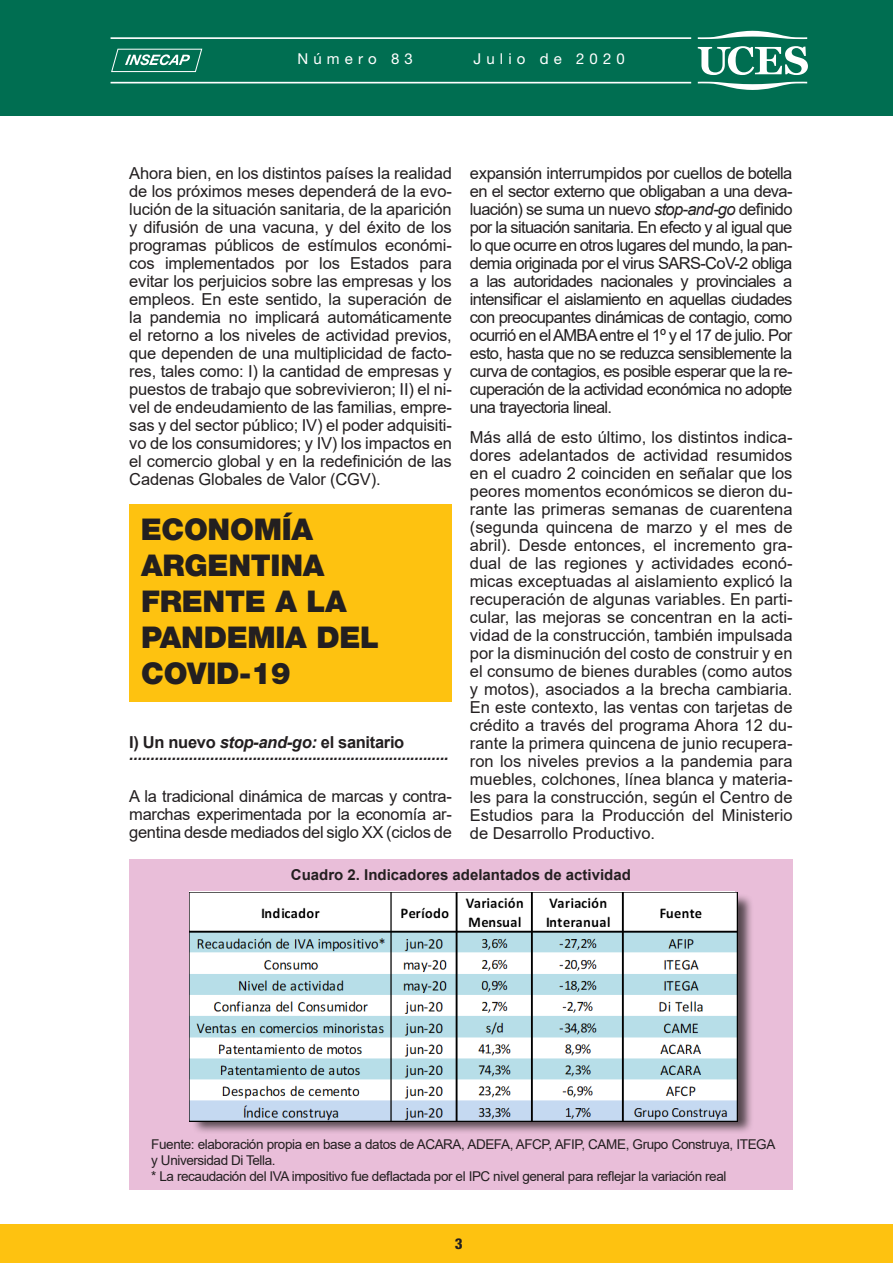
<style>
.page{position:relative;width:893px;height:1263px;background:#fff}
.page>*{position:absolute;margin:0;border:0;box-sizing:border-box;transform-origin:0 0}
.TITLE00{font:900 30px/36px "Helvetica Neue LT Pro";letter-spacing:-.01em;color:#231f20}
.t1{font:16.5px/18px "Arial";letter-spacing:-.02em;color:#231f20;text-align:justify}
.t2{font:italic 700 16.5px "Arial";color:#231f20}
.t3{font:700 16.5px "Arial";letter-spacing:-.02em;color:#231f20}
.t4{font:700 15px "Arial";color:#231f20}
.t5{font:15px "Helvetica Neue LT Pro";letter-spacing:.34em;color:#fff}
.t6{font:800 condensed 15px "Helvetica Neue LT Pro";color:#231f20}
.t7{font:13.5px/16.2px "Arial";letter-spacing:-.03em;color:#231f20}
.s1{font-style:italic}
</style>
<div class="page">
<div style="left:0;top:0;width:893px;height:116px;background:#006e51"></div>
<div style="left:0;top:1225px;width:893px;height:38px;background:#fec210"></div>
<svg style="left:111px;top:49px;width:91px;height:23px"></svg>
<svg style="left:698px;top:82px;width:109px;height:8px"></svg>
<svg style="left:698px;top:31px;width:109px;height:8px"></svg>
<svg style="left:698px;top:46px;width:110px;height:29px"></svg>
<hr style="left:111px;top:37px;width:580px;height:2px;background:#fff">
<hr style="left:111px;top:82px;width:580px;height:1px;background:#fff">
<div style="left:129px;top:504px;width:323px;height:198px;background:#fec210"></div>
<div style="left:129px;top:859px;width:663px;height:331px;background:#e9bed9"></div>
<div style="left:191px;top:893px;width:563px;height:242px;background:#231f20;opacity:.75"></div>
<img style="left:189px;top:892px;width:548px;height:229px">
<p class="t5" style="left:298px;top:50px;width:117px">Número 83</p>
<p class="t5" style="left:474px;top:50px;width:153px">Julio de 2020</p>
<p class="t1" style="left:129px;top:164px;width:324px">Ahora bien, en los distintos países la realidad de los próximos meses dependerá de la evo&shy;lución de la situación sanitaria, de la aparición y difusión de una vacuna, y del éxito de los programas públicos de estímulos económi&shy;cos implementados por los Estados para evitar los perjuicios sobre las empresas y los empleos. En este sentido, la superación de la pandemia no implicará automáticamente el retorno a los niveles de actividad previos, que dependen de una multiplicidad de facto&shy;res, tales como: I) la cantidad de empresas y puestos de trabajo que sobrevivieron; II) el ni&shy;vel de endeudamiento de las familias, empre&shy;sas y del sector público; IV) el poder adquisiti&shy;vo de los consumidores; y IV) los impactos en el comercio global y en la redefinición de las Cadenas Globales de Valor (CGV).</p>
<p class="t1" style="left:470px;top:164px;width:324px">expansión interrumpidos por cuellos de botella en el sector externo que obligaban a una deva&shy;luación) se suma un nuevo <span class="s1">stop-and-go</span> definido por la situación sanitaria. En efecto y al igual que lo que ocurre en otros lugares del mundo, la pan&shy;demia originada por el virus SARS-CoV-2 obliga a las autoridades nacionales y provinciales a intensificar el aislamiento en aquellas ciudades con preocupantes dinámicas de contagio, como ocurrió en el AMBA entre el 1º y el 17 de julio. Por esto, hasta que no se reduzca sensiblemente la curva de contagios, es posible esperar que la re&shy;cuperación de la actividad económica no adopte una trayectoria lineal.</p>
<p class="t1" style="left:470px;top:428px;width:324px">Más allá de esto último, los distintos indica&shy;dores adelantados de actividad resumidos en el cuadro 2 coinciden en señalar que los peores momentos económicos se dieron du&shy;rante las primeras semanas de cuarentena (segunda quincena de marzo y el mes de abril). Desde entonces, el incremento gra&shy;dual de las regiones y actividades econó&shy;micas exceptuadas al aislamiento explicó la recuperación de algunas variables. En parti&shy;cular, las mejoras se concentran en la acti&shy;vidad de la construcción, también impulsada por la disminución del costo de construir y en el consumo de bienes durables (como autos y motos), asociados a la brecha cambiaria.<br>En este contexto, las ventas con tarjetas de crédito a través del programa Ahora 12 du&shy;rante la primera quincena de junio recupera&shy;ron los niveles previos a la pandemia para muebles, colchones, línea blanca y materia&shy;les para la construcción, según el Centro de Estudios para la Producción del Ministerio de Desarrollo Productivo.</p>
<p class="t4" style="left:291px;top:864px;width:342px">Cuadro 2. Indicadores adelantados de actividad</p>
<p class="TITLE00" style="left:141px;top:511px;width:240px">ECONOMÍA<br>ARGENTINA<br>FRENTE A LA<br>PANDEMIA DEL<br>COVID-19</p>
<p class="t3" style="left:129px;top:730px;width:277px">I) Un nuevo <span class="s1">stop-and-go:</span> el sanitario</p>
<p class="t2" style="left:129px;top:743px;width:321px">...........................................................................</p>
<p class="t1" style="left:129px;top:787px;width:324px">A la tradicional dinámica de marcas y contra&shy;marchas experimentada por la economía ar&shy;gentina desde mediados del siglo XX (ciclos de</p>
<p class="t7" style="left:151px;top:1135px;width:626px">Fuente: elaboración propia en base a datos de ACARA, ADEFA, AFCP, AFIP, CAME, Grupo Construya, ITEGA y Universidad Di Tella.</p>
<p class="t7" style="left:151px;top:1168px;width:577px">* La recaudación del IVA impositivo fue deflactada por el IPC nivel general para reflejar la variación real</p>
<p class="t6" style="left:455px;top:1234px;width:9px">3</p>
</div>
